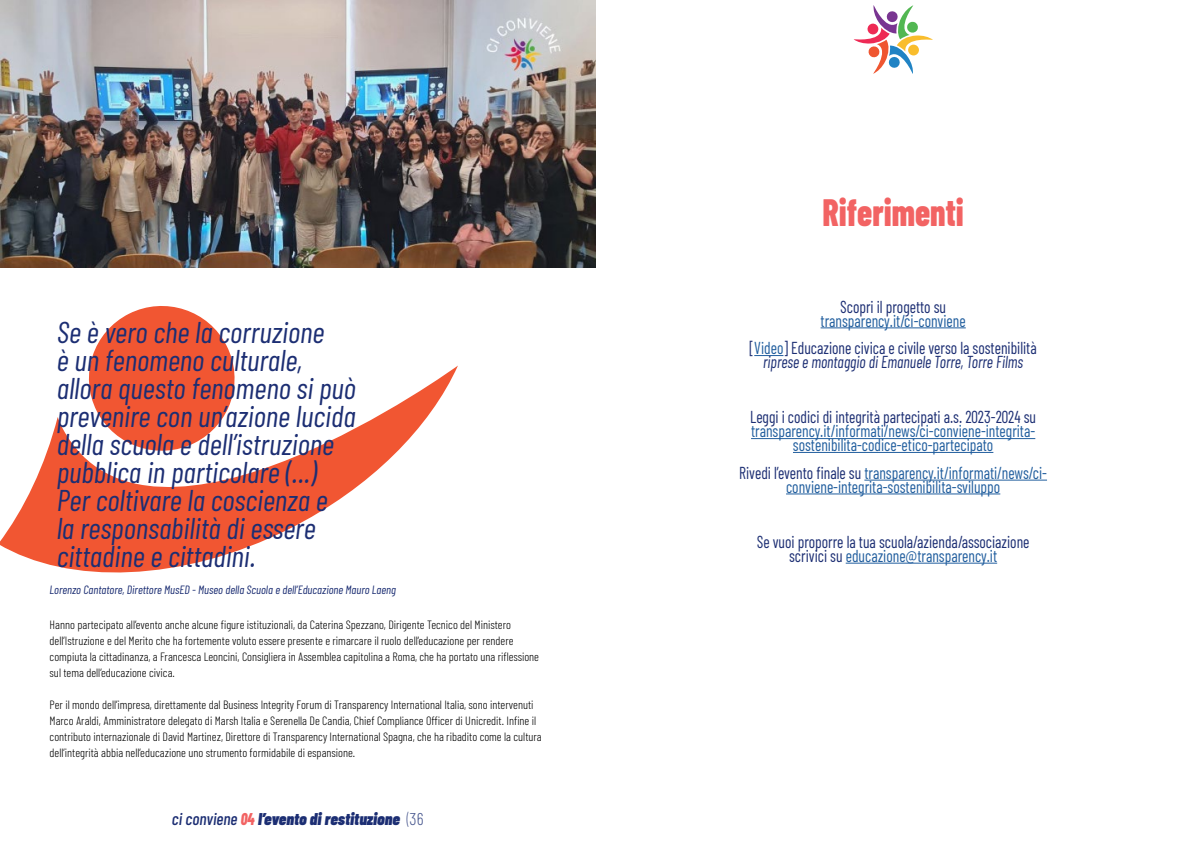
<style>
.page{position:relative;width:1191px;height:842px;background:#fff}
.page>*{position:absolute;margin:0;border:0;box-sizing:border-box;transform-origin:0 0}
.t1{font:800 38.1px "Barlow Condensed";color:#f26363;scale:.89 1}
.t2{font:italic 30px/28px "Barlow Condensed";color:#1c2e73}
.t3{font:17.3px/27.7px "Barlow Condensed";color:#1c2e73;text-align:center;scale:.89 1}
.t4{font:17.3px/13.8px "Barlow Condensed";color:#215e9e;text-align:center;scale:.89 1}
.t5{font:italic 17.3px "Barlow Condensed";color:#1c2e73;scale:.89 1}
.t6{font:italic 900 17px "Barlow Condensed";color:#1c2e73}
.t7{font:300 12px/16px "Barlow Condensed";color:#000}
.t8{font:italic 12px "Barlow Condensed";color:#1c2e73}
.s1{font-weight:500}
.s2{font-weight:800;color:#f26363}
.s3{font-weight:100;font-style:normal}
.s4{font-weight:300;font-style:normal;color:#49588f}
.s5{color:#215e9e}
.s6{color:#1c2e73}
</style>
<div class="page">
<hr style="left:820px;top:327px;width:145px;height:1px;background:#215e9e">
<svg style="left:754px;top:355px;width:29px;height:1px"></svg>
<hr style="left:751px;top:438px;width:284px;height:1px;background:#215e9e">
<hr style="left:793px;top:452px;width:200px;height:1px;background:#215e9e">
<hr style="left:864px;top:480px;width:183px;height:1px;background:#215e9e">
<hr style="left:786px;top:493px;width:214px;height:1px;background:#215e9e">
<hr style="left:845px;top:563px;width:152px;height:1px;background:#215e9e">
<svg style="left:853px;top:5px;width:80px;height:69px"></svg>
<svg style="left:0;top:306px;width:458px;height:267px"></svg>
<img style="left:0;top:1px;width:595px;height:267px">
<p class="t2" style="left:57px;top:317px;width:301px">Se è vero che la corruzione<br>è un fenomeno culturale, allora questo fenomeno si può prevenire con un’azione lucida della scuola e dell’istruzione pubblica in particolare (...)<br>Per coltivare la coscienza e<br>la responsabilità di essere cittadine e cittadini.</p>
<p class="t8" style="left:50px;top:582px;width:348px">Lorenzo Cantatore, Direttore MusED - Museo della Scuola e dell’Educazione Mauro Laeng</p>
<p class="t7" style="left:50px;top:616px;width:491px">Hanno partecipato all’evento anche alcune figure istituzionali, da Caterina Spezzano, Dirigente Tecnico del Ministero dell’Istruzione e del Merito che ha fortemente voluto essere presente e rimarcare il ruolo dell’educazione per rendere compiuta la cittadinanza, a Francesca Leoncini, Consigliera in Assemblea capitolina a Roma, che ha portato una riflessione sul tema dell’educazione civica.</p>
<p class="t7" style="left:50px;top:696px;width:493px">Per il mondo dell’impresa, direttamente dal Business Integrity Forum di Transparency International Italia, sono intervenuti Marco Araldi, Amministratore delegato di Marsh Italia e Serenella De Candia, Chief Compliance Officer di Unicredit. Infine il contributo internazionale di David Martinez, Direttore di Transparency International Spagna, che ha ribadito come la cultura dell’integrità abbia nell’educazione uno strumento formidabile di espansione.</p>
<h3 class="t6" style="left:172px;top:808px;width:253px"><span class="s1">ci conviene</span> <span class="s2">04</span> l’evento di restituzione <span class="s3">(</span><span class="s4">36</span></h3>
<h1 class="t1" style="left:822px;top:189px;width:161px">Riferimenti</h1>
<h3 class="t3" style="left:840px;top:292px;width:120px">Scopri il progetto su</h3>
<h3 class="t3" style="left:749px;top:306px;width:324px"><span class="s5">transparency.it/ci-conviene<br></span>[<span class="s5">Video</span>] Educazione civica e civile verso la sostenibilità</h3>
<h3 class="t5" style="left:763px;top:351px;width:293px">riprese e montaggio di Emanuele Torre, Torre Films</h3>
<h3 class="t3" style="left:750px;top:403px;width:323px">Leggi i codici di integrità partecipati a.s. 2023-2024 su</h3>
<h3 class="t4" style="left:751px;top:424px;width:321px">transparency.it/informati/news/ci-conviene-integrita&shy;sostenibilita-codice-etico-partecipato</h3>
<h3 class="t4" style="left:739px;top:465px;width:347px"><span class="s6">Rivedi l’evento finale su</span> transparency.it/informati/news/ci&shy;conviene-integrita-sostenibilita-sviluppo</h3>
<h3 class="t3" style="left:756px;top:534px;width:308px;line-height:13.8px">Se vuoi proporre la tua scuola/azienda/associazione scrivici su <span class="s5">educazione@transparency.it</span></h3>
</div>
